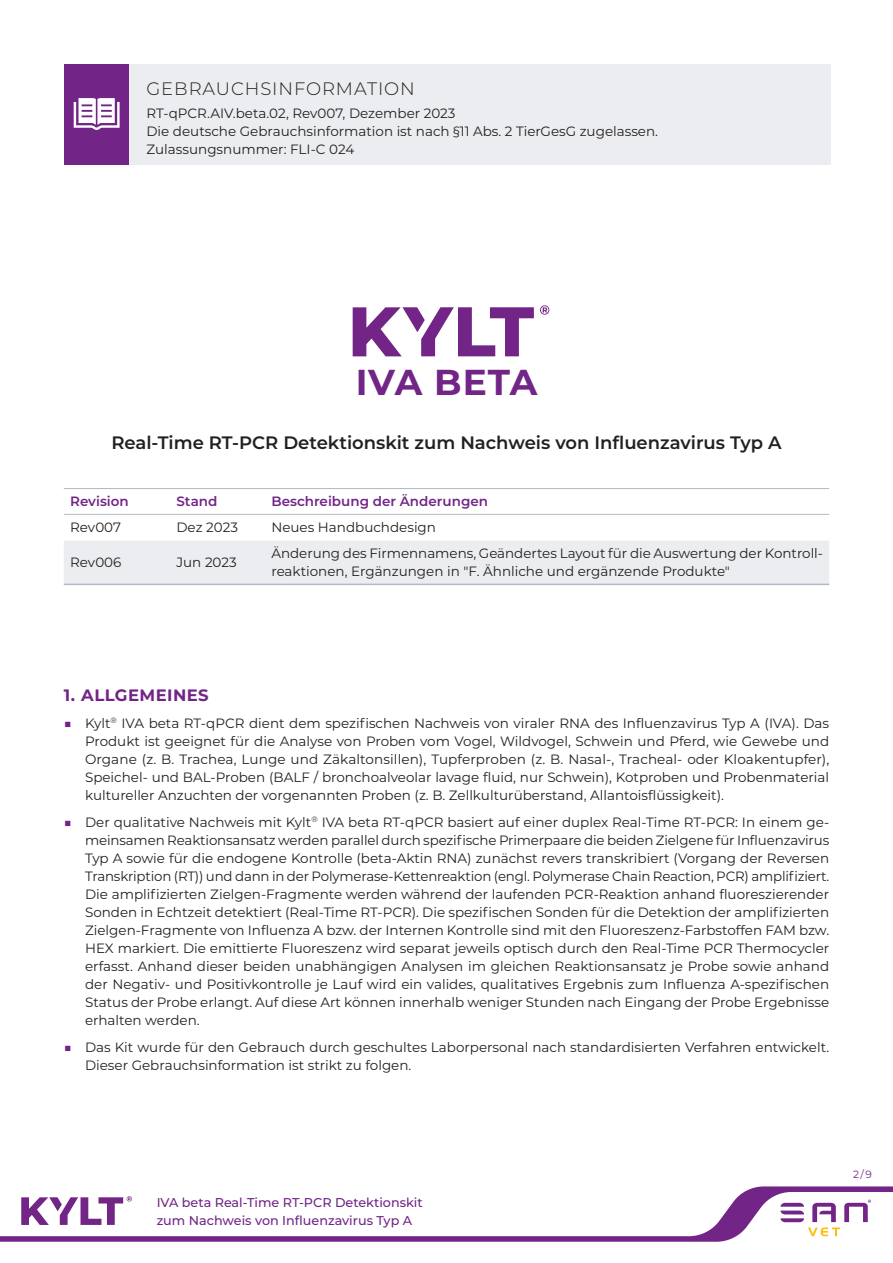
<style>
.page{position:relative;width:893px;height:1263px;background:#fff}
.page>*{position:absolute;margin:0;border:0;box-sizing:border-box;transform-origin:0 0}
.t1{font:700 36px "Montserrat";letter-spacing:.02em;color:#722587}
.TEXT_BASIS{font:600 18px "Montserrat";color:#231f20}
.Meta_Überschrift{font:300 18px "Montserrat";letter-spacing:.05em;color:#231f20}
.t2{font:700 16.5px "Montserrat";letter-spacing:.025em;color:#722587}
.Text{font:13.5px/18px "Montserrat";color:#231f20}
.Meta_Text{font:13.5px/18px "Montserrat";color:#231f20}
.Tabelle_Normal{font:13.5px "Montserrat";color:#231f20}
.Tabelle_Kopfzeile{font:600 13.5px "Montserrat";color:#722587}
.t3{font:500 12.75px/18px "Montserrat";color:#722587}
.t4{font:10.5px "Montserrat";color:#722587}
.s1{color:#722587}
</style>
<div class="page">
<svg style="left:0;top:1186px;width:893px;height:56px"></svg>
<svg style="left:21px;top:1196px;width:111px;height:29px"></svg>
<svg style="left:780px;top:1199px;width:91px;height:37px"></svg>
<div style="left:64px;top:64px;width:65px;height:100px;background:#722587"></div>
<svg style="left:540px;top:305px;width:9px;height:10px"></svg>
<svg style="left:353px;top:307px;width:181px;height:49px"></svg>
<div style="left:64px;top:541px;width:765px;height:43px;background:#ebedf0"></div>
<hr style="left:64px;top:584px;width:106px;height:1px;background:#b0bac7">
<hr style="left:170px;top:584px;width:95px;height:1px;background:#b0bac7">
<hr style="left:265px;top:584px;width:564px;height:1px;background:#b0bac7">
<hr style="left:64px;top:488px;width:106px;height:1px;background:#b0bac7">
<hr style="left:170px;top:488px;width:95px;height:1px;background:#b0bac7">
<hr style="left:265px;top:488px;width:564px;height:1px;background:#b0bac7">
<hr style="left:64px;top:514px;width:106px;height:1px;background:#b0bac7">
<hr style="left:170px;top:514px;width:95px;height:1px;background:#b0bac7">
<hr style="left:265px;top:514px;width:564px;height:1px;background:#b0bac7">
<svg style="left:74px;top:98px;width:46px;height:32px"></svg>
<div style="left:129px;top:64px;width:702px;height:100px;background:#ebedf0"></div>
<p class="Meta_Überschrift" style="left:146px;top:77px;width:270px">GEBRAUCHSINFORMATION</p>
<p class="Meta_Text" style="left:146px;top:103px;width:311px">RT-qPCR.AIV.beta.02, Rev007, Dezember 2023</p>
<p class="Meta_Text" style="left:146px;top:121px;width:513px">Die deutsche Gebrauchsinformation ist nach §11 Abs. 2 TierGesG zugelassen.<br>Zulassungsnummer: FLI-C 024</p>
<h1 class="t1" style="left:356px;top:357px;width:183px">IVA BETA</h1>
<p class="TEXT_BASIS" style="left:111px;top:430px;width:672px">Real-Time RT-PCR Detektionskit zum Nachweis von Influenzavirus Typ A</p>
<p class="Tabelle_Kopfzeile" style="left:70px;top:491px;width:60px">Revision</p>
<p class="Tabelle_Kopfzeile" style="left:176px;top:491px;width:42px">Stand</p>
<p class="Tabelle_Kopfzeile" style="left:271px;top:491px;width:218px">Beschreibung der Änderungen</p>
<p class="Tabelle_Normal" style="left:70px;top:518px;width:52px">Rev007</p>
<p class="Tabelle_Normal" style="left:176px;top:518px;width:63px">Dez 2023</p>
<p class="Tabelle_Normal" style="left:271px;top:518px;width:166px">Neues Handbuchdesign</p>
<p class="Tabelle_Normal" style="left:70px;top:553px;width:53px">Rev006</p>
<p class="Tabelle_Normal" style="left:176px;top:553px;width:62px">Jun 2023</p>
<p class="Text" style="left:271px;top:544px;width:553px">Änderung des Firmennamens, Geändertes Layout für die Auswertung der Kontroll&shy;reaktionen, Ergänzungen in "F. Ähnliche und ergänzende Produkte"</p>
<p class="t2" style="left:64px;top:683px;width:146px">1. ALLGEMEINES</p>
<p class="Text" style="left:85px;top:713px;width:746px;text-align:justify;text-indent:-21px"><span class="s1">■</span> Kylt<sup>®</sup> IVA beta RT-qPCR dient dem spezifischen Nachweis von viraler RNA des Influenzavirus Typ A (IVA). Das Produkt ist geeignet für die Analyse von Proben vom Vogel, Wildvogel, Schwein und Pferd, wie Gewebe und Organe (z. B. Trachea, Lunge und Zäkaltonsillen), Tupferproben (z. B. Nasal-, Tracheal- oder Kloakentupfer), Speichel- und BAL-Proben (BALF / bronchoalveolar lavage fluid, nur Schwein), Kotproben und Probenmaterial kultureller Anzuchten der vorgenannten Proben (z. B. Zellkulturüberstand, Allantoisflüssigkeit).</p>
<p class="Text" style="left:85px;top:812px;width:746px;text-align:justify;text-indent:-21px"><span class="s1">■</span> Der qualitative Nachweis mit Kylt<sup>®</sup> IVA beta RT-qPCR basiert auf einer duplex Real-Time RT-PCR: In einem ge&shy;meinsamen Reaktionsansatz werden parallel durch spezifische Primerpaare die beiden Zielgene für Influenzavirus Typ A sowie für die endogene Kontrolle (beta-Aktin RNA) zunächst revers transkribiert (Vorgang der Reversen Transkription (RT)) und dann in der Polymerase-Kettenreaktion (engl. Polymerase Chain Reaction, PCR) amplifiziert.<br>Die amplifizierten Zielgen-Fragmente werden während der laufenden PCR-Reaktion anhand fluoreszierender Sonden in Echtzeit detektiert (Real-Time RT-PCR). Die spezifischen Sonden für die Detektion der amplifizierten Zielgen-Fragmente von Influenza A bzw. der Internen Kontrolle sind mit den Fluoreszenz-Farbstoffen FAM bzw.<br>HEX markiert. Die emittierte Fluoreszenz wird separat jeweils optisch durch den Real-Time PCR Thermocycler erfasst. Anhand dieser beiden unabhängigen Analysen im gleichen Reaktionsansatz je Probe sowie anhand der Negativ- und Positivkontrolle je Lauf wird ein valides, qualitatives Ergebnis zum Influenza A-spezifischen Status der Probe erlangt. Auf diese Art können innerhalb weniger Stunden nach Eingang der Probe Ergebnisse erhalten werden.</p>
<p class="Text" style="left:85px;top:1037px;width:746px;text-indent:-21px"><span class="s1">■</span> Das Kit wurde für den Gebrauch durch geschultes Laborpersonal nach standardisierten Verfahren entwickelt.<br>Dieser Gebrauchsinformation ist strikt zu folgen.</p>
<p class="t3" style="left:157px;top:1193px;width:268px">IVA beta Real-Time RT-PCR Detektionskit zum Nachweis von Influenzavirus Typ A</p>
<p class="t4" style="left:853px;top:1167px;width:20px">2 / 9</p>
</div>
